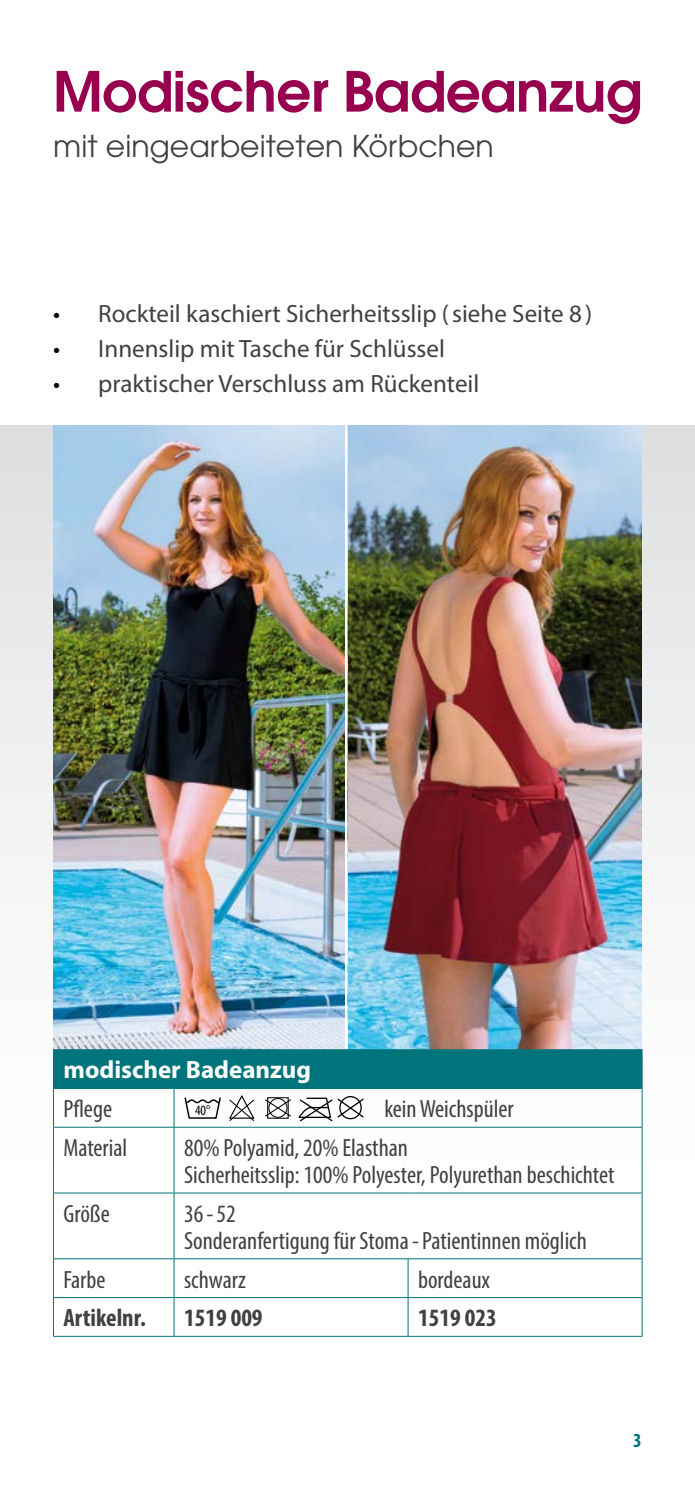
<style>
.page{position:relative;width:695px;height:1489px;background:#fff}
.page>*{position:absolute;margin:0;border:0;box-sizing:border-box;transform-origin:0 0}
.t1{font:600 55px "ITC Avant Garde Pro";letter-spacing:-.01em;color:#96004f}
.t2{font:30px "ITC Avant Garde Pro";color:#414042}
.t3{font:condensed 25px/27px "Myriad Pro";color:#414042}
.t4{font:25px "Myriad Pro";color:#414042}
.t5{font:700 condensed 25px "Myriad Pro";color:#414042}
.t6{font:700 25px "Myriad Pro";color:#fff}
.t7{font:700 condensed 20px "Myriad Pro";color:#00747b}
.t8{font:condensed 14.5px "Myriad Pro";color:#000}
.s1{color:#000}
.s2{font-style:inherit}
</style>
<div class="page">
<div style="left:0;top:425px;width:694px;height:1063px;background:linear-gradient(to bottom,#e3e4e5,#fff)"></div>
<img style="left:347px;top:425px;width:294px;height:624px">
<img style="left:53px;top:425px;width:292px;height:624px">
<hr style="left:345px;top:425px;width:2px;height:624px;background:#fff">
<div style="left:53px;top:1049px;width:589px;height:39px;background:#00747b"></div>
<svg style="left:54px;top:1088px;width:587px;height:247px"></svg>
<hr style="left:641px;top:1088px;width:1px;height:38px;background:#00747b">
<hr style="left:174px;top:1126px;width:234px;height:1px;background:#00747b">
<hr style="left:408px;top:1126px;width:234px;height:1px;background:#00747b">
<hr style="left:641px;top:1127px;width:1px;height:65px;background:#00747b">
<hr style="left:174px;top:1192px;width:234px;height:1px;background:#00747b">
<hr style="left:408px;top:1192px;width:234px;height:1px;background:#00747b">
<hr style="left:641px;top:1193px;width:1px;height:65px;background:#00747b">
<hr style="left:174px;top:1258px;width:234px;height:1px;background:#00747b">
<hr style="left:408px;top:1258px;width:234px;height:1px;background:#00747b">
<hr style="left:407px;top:1258px;width:1px;height:39px;background:#00747b">
<hr style="left:641px;top:1258px;width:1px;height:39px;background:#00747b">
<hr style="left:53px;top:1088px;width:1px;height:38px;background:#00747b">
<hr style="left:174px;top:1088px;width:1px;height:38px;background:#00747b">
<hr style="left:53px;top:1126px;width:121px;height:1px;background:#00747b">
<hr style="left:53px;top:1127px;width:1px;height:65px;background:#00747b">
<hr style="left:174px;top:1127px;width:1px;height:65px;background:#00747b">
<hr style="left:53px;top:1192px;width:121px;height:1px;background:#00747b">
<hr style="left:53px;top:1193px;width:1px;height:65px;background:#00747b">
<hr style="left:174px;top:1193px;width:1px;height:65px;background:#00747b">
<hr style="left:53px;top:1258px;width:121px;height:1px;background:#00747b">
<hr style="left:53px;top:1258px;width:1px;height:39px;background:#00747b">
<hr style="left:174px;top:1258px;width:1px;height:39px;background:#00747b">
<hr style="left:53px;top:1296px;width:121px;height:1px;background:#00747b">
<hr style="left:53px;top:1297px;width:1px;height:38px;background:#00747b">
<hr style="left:174px;top:1296px;width:234px;height:1px;background:#00747b">
<hr style="left:174px;top:1297px;width:1px;height:38px;background:#00747b">
<hr style="left:408px;top:1296px;width:234px;height:1px;background:#00747b">
<hr style="left:407px;top:1297px;width:1px;height:38px;background:#00747b">
<hr style="left:641px;top:1297px;width:1px;height:38px;background:#00747b">
<hr style="left:53px;top:1335px;width:121px;height:1px;background:#00747b">
<hr style="left:174px;top:1335px;width:234px;height:1px;background:#00747b">
<hr style="left:408px;top:1335px;width:234px;height:1px;background:#00747b">
<svg style="left:184px;top:1097px;width:37px;height:21px"></svg>
<svg style="left:229px;top:1094px;width:26px;height:27px"></svg>
<div style="left:339px;top:1095px;width:23px;height:24px;border:1px solid #000;border-radius:50%"></div>
<svg style="left:298px;top:1097px;width:66px;height:25px"></svg>
<div style="left:267px;top:1097px;width:21px;height:21px;border:1px solid #000"></div>
<svg style="left:264px;top:1098px;width:28px;height:19px"></svg>
<h1 class="t1" style="left:53px;top:55px;width:590px">Modischer Badeanzug</h1>
<p class="t2" style="left:53px;top:127px;width:442px">mit eingearbeiteten Körbchen</p>
<p class="t4" style="left:53px;top:298px;width:540px"><span class="s1">•</span> Rockteil kaschiert Sicherheitsslip (siehe Seite 8)</p>
<p class="t4" style="left:53px;top:333px;width:393px"><span class="s1">•</span> Innenslip mit Tasche für Schlüssel</p>
<p class="t4" style="left:53px;top:368px;width:427px"><span class="s1">•</span> praktischer Verschluss am Rückenteil</p>
<p class="t6" style="left:63px;top:1053px;width:249px">modischer Badeanzug</p>
<p class="t3" style="left:63px;top:1095px;width:50px">Pflege</p>
<p class="t3" style="left:384px;top:1095px;width:131px">kein Weichspüler</p>
<p class="t3" style="left:63px;top:1133px;width:65px">Material</p>
<p class="t3" style="left:184px;top:1133px;width:432px">80% Polyamid, 20% Elasthan<br>Sicherheitsslip: 100% Polyester, Polyurethan beschichtet</p>
<p class="t3" style="left:63px;top:1199px;width:48px">Größe</p>
<p class="t3" style="left:184px;top:1199px;width:404px">36-52<br>Sonderanfertigung für Stoma-Patientinnen möglich</p>
<p class="t3" style="left:63px;top:1265px;width:44px">Farbe</p>
<p class="t3" style="left:184px;top:1265px;width:63px">schwarz</p>
<p class="t3" style="left:418px;top:1265px;width:73px">bordeaux</p>
<p class="t5" style="left:63px;top:1302px;width:84px">Artikelnr.</p>
<p class="t5" style="left:184px;top:1302px;width:80px">1519 009</p>
<p class="t5" style="left:418px;top:1302px;width:80px">1519 023</p>
<p class="t8" style="left:195px;top:1101px;width:17px">40<span class="s2">°</span></p>
<p class="t7" style="left:633px;top:1427px;width:10px">3</p>
</div>
